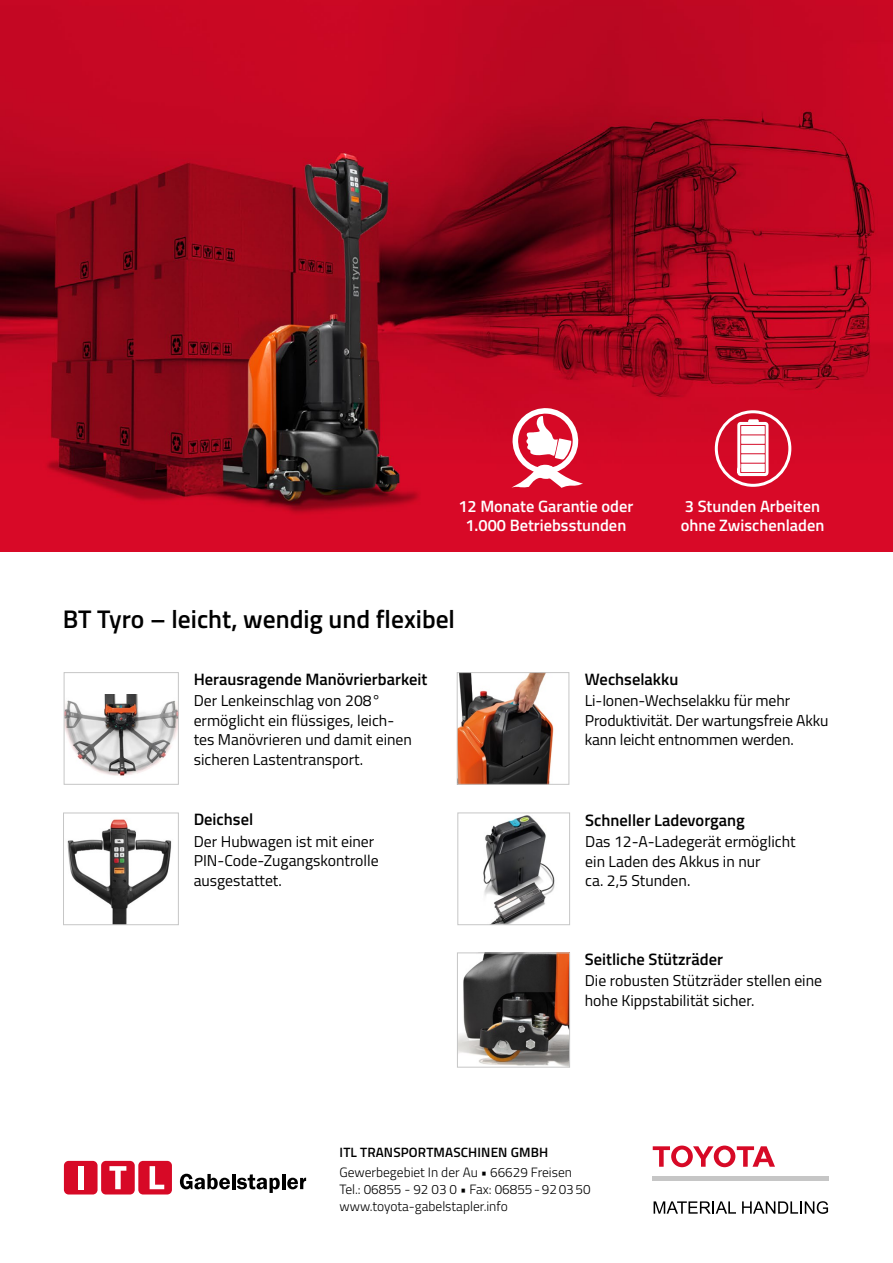
<style>
.page{position:relative;width:893px;height:1263px;background:#fff}
.page>*{position:absolute;margin:0;border:0;box-sizing:border-box;transform-origin:0 0}
.t1{font:600 25.5px "Titillium";color:#000}
.t2{font:600 16.5px "Titillium";color:#000}
.t3{font:600 16.35px/18.3px "Titillium";color:#fff;text-align:center}
.t4{font:15.75px/19.5px "Titillium";color:#000}
.t5{font:300 13.5px/17.2px "Titillium";color:#000}
.t6{font:600 13.5px "Titillium";letter-spacing:.01em;color:#000}
</style>
<div class="page">
<img style="left:0;top:0;width:893px;height:552px">
<svg style="left:653px;top:1145px;width:122px;height:22px"></svg>
<hr style="left:653px;top:1177px;width:176px;height:4px;background:#c6c6c6">
<svg style="left:654px;top:1201px;width:82px;height:13px"></svg>
<svg style="left:742px;top:1201px;width:86px;height:13px"></svg>
<svg style="left:511px;top:407px;width:72px;height:81px"></svg>
<div style="left:534px;top:465px;width:23px;height:14px;background:#fff;border-radius:50%"></div>
<div style="left:535px;top:464px;width:21px;height:15px;background:#fff;border-radius:50%"></div>
<div style="left:715px;top:410px;width:76px;height:77px;border:3px solid #fff;border-radius:50%"></div>
<svg style="left:737px;top:419px;width:31px;height:57px"></svg>
<div style="left:741px;top:464px;width:24px;height:8px;background:#fff"></div>
<div style="left:741px;top:454px;width:24px;height:9px;background:#fff"></div>
<div style="left:741px;top:445px;width:24px;height:8px;background:#fff"></div>
<div style="left:741px;top:435px;width:24px;height:9px;background:#fff"></div>
<div style="left:741px;top:426px;width:24px;height:8px;background:#fff"></div>
<img style="left:459px;top:674px;width:95px;height:109px">
<div style="left:457px;top:672px;width:112px;height:113px;border:1px solid #c6c6c6"></div>
<img style="left:483px;top:815px;width:72px;height:108px">
<div style="left:457px;top:813px;width:113px;height:112px;border:1px solid #c6c6c6"></div>
<img style="left:459px;top:954px;width:109px;height:111px">
<div style="left:457px;top:952px;width:113px;height:115px;border:1px solid #c6c6c6"></div>
<img style="left:67px;top:819px;width:105px;height:104px">
<div style="left:63px;top:813px;width:116px;height:112px;border:1px solid #c6c6c6"></div>
<img style="left:66px;top:694px;width:111px;height:82px">
<div style="left:64px;top:672px;width:115px;height:113px;border:1px solid #c6c6c6"></div>
<div style="left:64px;top:1161px;width:34px;height:33px;background:#d70926;border-radius:5px"></div>
<div style="left:78px;top:1166px;width:5px;height:23px;background:#fff"></div>
<div style="left:101px;top:1161px;width:34px;height:33px;background:#d70926;border-radius:5px"></div>
<svg style="left:109px;top:1166px;width:17px;height:23px"></svg>
<div style="left:138px;top:1161px;width:34px;height:33px;background:#d70926;border-radius:5px"></div>
<svg style="left:150px;top:1166px;width:14px;height:23px"></svg>
<svg style="left:180px;top:1174px;width:50px;height:15px"></svg>
<hr style="left:232px;top:1174px;width:3px;height:15px;background:#000">
<svg style="left:237px;top:1174px;width:43px;height:19px"></svg>
<hr style="left:282px;top:1174px;width:3px;height:15px;background:#000">
<svg style="left:287px;top:1178px;width:19px;height:11px"></svg>
<p class="t3" style="left:458px;top:497px;width:176px">12 Monate Garantie oder<br>1.000 Betriebsstunden</p>
<p class="t3" style="left:681px;top:497px;width:145px;text-align:left">3 Stunden Arbeiten ohne Zwischenladen</p>
<h1 class="t1" style="left:63px;top:600px;width:394px">BT Tyro – leicht, wendig und flexibel</h1>
<p class="t2" style="left:194px;top:666px;width:235px">Herausragende Manövrierbarkeit</p>
<p class="t4" style="left:194px;top:690px;width:220px">Der Lenkeinschlag von 208° ermöglicht ein flüssiges, leich&shy;tes Manövrieren und damit einen sicheren Lastentransport.</p>
<p class="t2" style="left:194px;top:807px;width:61px">Deichsel</p>
<p class="t4" style="left:194px;top:831px;width:187px">Der Hubwagen ist mit einer<br>PIN-Code-Zugangskontrolle ausgestattet.</p>
<p class="t2" style="left:585px;top:666px;width:95px">Wechselakku</p>
<p class="t4" style="left:585px;top:690px;width:245px">Li-Ionen-Wechselakku für mehr<br>Produktivität. Der wartungsfreie Akku kann leicht entnommen werden.</p>
<p class="t2" style="left:585px;top:807px;width:161px">Schneller Ladevorgang</p>
<p class="t4" style="left:585px;top:831px;width:212px">Das 12-A-Ladegerät ermöglicht ein Laden des Akkus in nur<br>ca. 2,5 Stunden.</p>
<p class="t2" style="left:585px;top:947px;width:140px">Seitliche Stützräder</p>
<p class="t4" style="left:585px;top:970px;width:239px">Die robusten Stützräder stellen eine hohe Kippstabilität sicher.</p>
<p class="t6" style="left:340px;top:1142px;width:210px">ITL TRANSPORTMASCHINEN GMBH</p>
<p class="t5" style="left:340px;top:1163px;width:253px">Gewerbegebiet In der Au • 66629 Freisen<br>Tel.: 06855 - 92 03 0 • Fax: 06855 - 92 03 50 www.toyota-gabelstapler.info</p>
</div>
